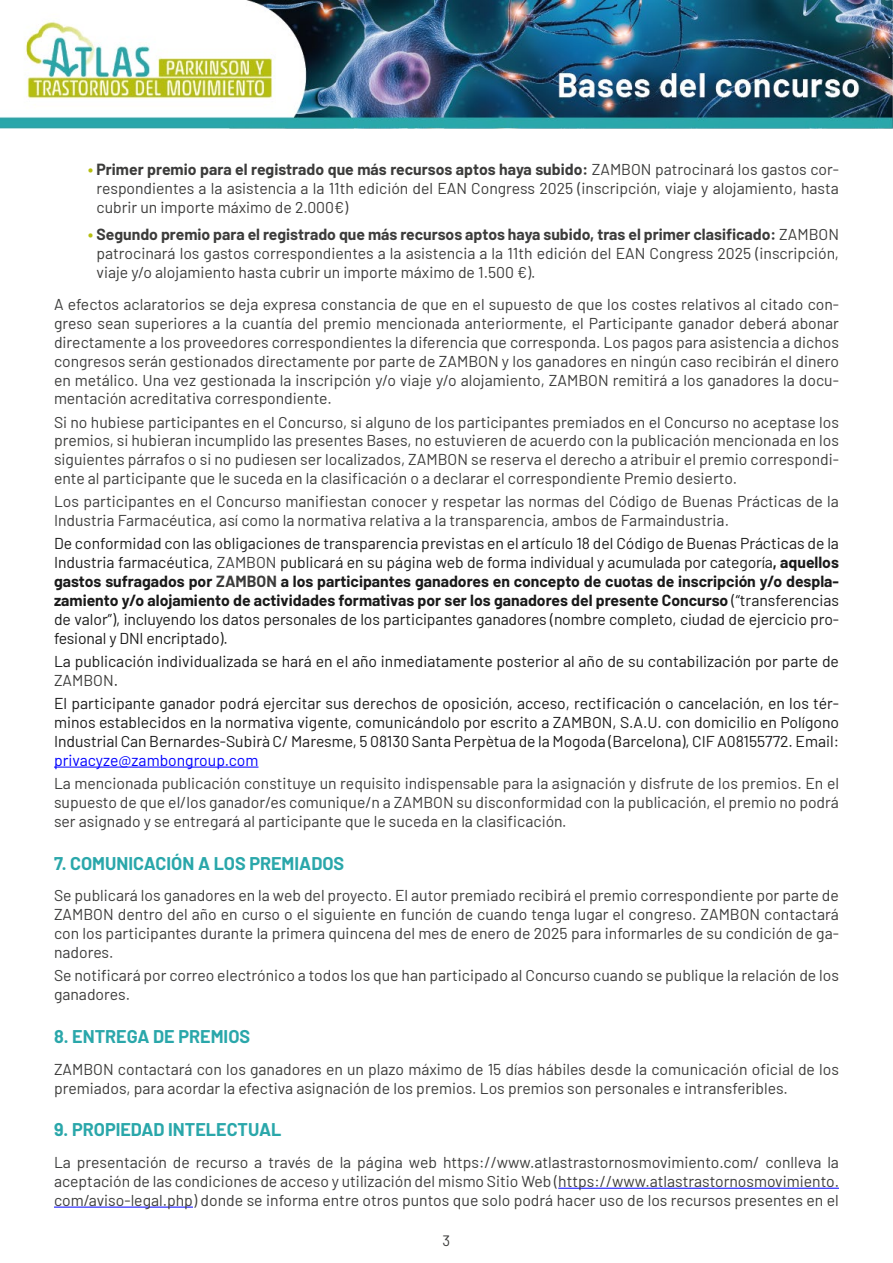
<style>
.page{position:relative;width:893px;height:1263px;background:#fff}
.page>*{position:absolute;margin:0;border:0;box-sizing:border-box;transform-origin:0 0}
.t1{font:700 18px "Barlow";color:#2aa7aa}
.t2{font:15.75px/18.9px "Barlow";color:#3c3c3b;text-align:justify}
.t3{font:15.75px/18.9px "Barlow";color:#1a1a1a;text-align:justify}
.t4{font:15.75px "Barlow";color:#00f}
.t5{font:15px "Barlow";color:#3c3c3b}
.s1{font-weight:700;color:#b6be0f}
.s2{font-weight:700}
.s3{color:#3c3c3b}
.s4{font-weight:700;color:#3c3c3b}
</style>
<div class="page">
<img style="left:0;top:0;width:893px;height:128px">
<hr style="left:54px;top:767px;width:204px;height:1px;background:#00f">
<hr style="left:558px;top:1188px;width:281px;height:1px;background:#00f">
<hr style="left:54px;top:1207px;width:139px;height:1px;background:#00f">
<p class="t2" style="left:97px;top:159px;width:744px;text-indent:-9px"><span class="s1">•</span> <span class="s2">Primer premio para el registrado que más recursos aptos haya subido:</span> ZAMBON patrocinará los gastos cor&shy;respondientes a la asistencia a la 11th edición del EAN Congress 2025 (inscripción, viaje y alojamiento, hasta cubrir un importe máximo de 2.000€)</p>
<p class="t2" style="left:97px;top:224px;width:744px;text-indent:-9px"><span class="s1">•</span> <span class="s2">Segundo premio para el registrado que más recursos aptos haya subido, tras el primer clasificado:</span> ZAMBON patrocinará los gastos correspondientes a la asistencia a la 11th edición del EAN Congress 2025 (inscripción, viaje y/o alojamiento hasta cubrir un importe máximo de 1.500 €).</p>
<p class="t2" style="left:54px;top:294px;width:786px">A efectos aclaratorios se deja expresa constancia de que en el supuesto de que los costes relativos al citado con&shy;greso sean superiores a la cuantía del premio mencionada anteriormente, el Participante ganador deberá abonar directamente a los proveedores correspondientes la diferencia que corresponda. Los pagos para asistencia a dichos congresos serán gestionados directamente por parte de ZAMBON y los ganadores en ningún caso recibirán el dinero en metálico. Una vez gestionada la inscripción y/o viaje y/o alojamiento, ZAMBON remitirá a los ganadores la docu&shy;mentación acreditativa correspondiente.</p>
<p class="t2" style="left:54px;top:411px;width:786px">Si no hubiese participantes en el Concurso, si alguno de los participantes premiados en el Concurso no aceptase los premios, si hubieran incumplido las presentes Bases, no estuvieren de acuerdo con la publicación mencionada en los siguientes párrafos o si no pudiesen ser localizados, ZAMBON se reserva el derecho a atribuir el premio correspondi&shy;ente al participante que le suceda en la clasificación o a declarar el correspondiente Premio desierto.</p>
<p class="t2" style="left:54px;top:491px;width:786px">Los participantes en el Concurso manifiestan conocer y respetar las normas del Código de Buenas Prácticas de la<br>Industria Farmacéutica, así como la normativa relativa a la transparencia, ambos de Farmaindustria.</p>
<p class="t3" style="left:54px;top:533px;width:786px">De conformidad con las obligaciones de transparencia previstas en el artículo 18 del Código de Buenas Prácticas de la Industria farmacéutica, <span class="s3">ZAMBON</span> publicará en su página web de forma individual y acumulada por categoría<span class="s2">, aquellos gastos sufragados por</span> <span class="s4">ZAMBON</span> <span class="s2">a los participantes ganadores en concepto de cuotas de inscripción y/o despla&shy;zamiento y/o alojamiento de actividades formativas por ser los ganadores del presente Concurso</span> (“transferencias de valor”), incluyendo los datos personales de los participantes ganadores (nombre completo, ciudad de ejercicio pro&shy;fesional y DNI encriptado).</p>
<p class="t3" style="left:54px;top:651px;width:786px">La publicación individualizada se hará en el año inmediatamente posterior al año de su contabilización por parte de<br><span class="s3">ZAMBON</span>.</p>
<p class="t3" style="left:54px;top:693px;width:787px">El participante ganador podrá ejercitar sus derechos de oposición, acceso, rectificación o cancelación, en los tér&shy;minos establecidos en la normativa vigente, comunicándolo por escrito a ZAMBON, S.A.U. con domicilio en Polígono Industrial Can Bernardes-Subirà C/ Maresme, 5 08130 Santa Perpètua de la Mogoda (Barcelona), CIF A08155772. Email:</p>
<p class="t4" style="left:54px;top:749px;width:206px">privacyze@zambongroup.com</p>
<p class="t2" style="left:54px;top:773px;width:786px">La mencionada publicación constituye un requisito indispensable para la asignación y disfrute de los premios. En el supuesto de que el/los ganador/es comunique/n a ZAMBON su disconformidad con la publicación, el premio no podrá ser asignado y se entregará al participante que le suceda en la clasificación.</p>
<p class="t1" style="left:54px;top:850px;width:292px">7. COMUNICACIÓN A LOS PREMIADOS</p>
<p class="t2" style="left:54px;top:885px;width:786px">Se publicará los ganadores en la web del proyecto. El autor premiado recibirá el premio correspondiente por parte de ZAMBON dentro del año en curso o el siguiente en función de cuando tenga lugar el congreso. ZAMBON contactará con los participantes durante la primera quincena del mes de enero de 2025 para informarles de su condición de ga&shy;nadores.</p>
<p class="t2" style="left:54px;top:965px;width:786px">Se notificará por correo electrónico a todos los que han participado al Concurso cuando se publique la relación de los ganadores.</p>
<p class="t1" style="left:54px;top:1023px;width:198px">8. ENTREGA DE PREMIOS</p>
<p class="t2" style="left:54px;top:1058px;width:786px">ZAMBON contactará con los ganadores en un plazo máximo de 15 días hábiles desde la comunicación oficial de los premiados, para acordar la efectiva asignación de los premios. Los premios son personales e intransferibles.</p>
<p class="t1" style="left:54px;top:1117px;width:229px">9. PROPIEDAD INTELECTUAL</p>
<p class="t2" style="left:54px;top:1152px;width:786px">La presentación de recurso a través de la página web https://www.atlastrastornosmovimiento.com/ conlleva la aceptación de las condiciones de acceso y utilización del mismo Sitio Web (https://www.atlastrastornosmovimiento. com/aviso-legal.php) donde se informa entre otros puntos que solo podrá hacer uso de los recursos presentes en el</p>
<p class="t5" style="left:443px;top:1230px;width:9px">3</p>
</div>
